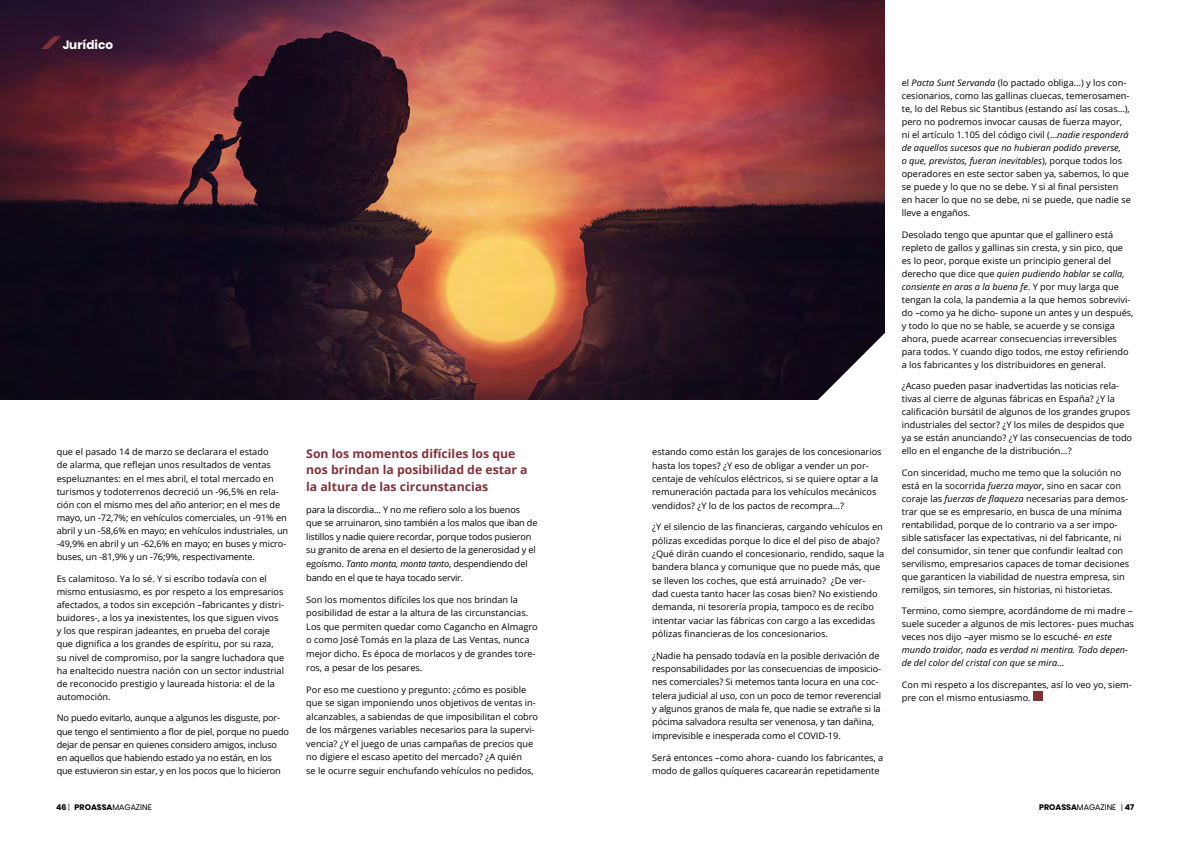
<style>
.page{position:relative;width:1191px;height:842px;background:#fff}
.page>*{position:absolute;margin:0;border:0;box-sizing:border-box;transform-origin:0 0}
.t1{font:700 12px/16.6px "Open Sans";color:#813239}
.t2{font:700 12px "Poppins";color:#fff}
.t3{font:9px/13px "Open Sans";color:#000}
.t4{font:9px/13.6px "Open Sans";letter-spacing:-.02em;color:#000}
.t5{font:700 8px "Poppins";color:#000}
.s1{font-style:italic}
.s2{font-weight:300}
.s3{font-weight:400}
</style>
<div class="page">
<img style="left:0;top:0;width:884px;height:400px">
<svg style="left:41px;top:36px;width:20px;height:13px"></svg>
<div style="left:1033px;top:692px;width:9px;height:9px;background:#813239"></div>
<svg style="left:805px;top:326px;width:80px;height:74px"></svg>
<h1 class="t2" style="left:63px;top:38px;width:52px">Jurídico</h1>
<p class="t3" style="left:57px;top:445px;width:233px">que el pasado 14 de marzo se declarara el estado<br>de alarma, que reflejan unos resultados de ventas espeluznantes: en el mes abril, el total mercado en turismos y todoterrenos decreció un -96,5% en rela&shy;ción con el mismo mes del año anterior; en el mes de mayo, un -72,7%; en vehículos comerciales, un -91% en abril y un -58,6% en mayo; en vehículos industriales, un -49,9% en abril y un -62,6% en mayo; en buses y micro&shy;buses, un -81,9% y un -76;9%, respectivamente.</p>
<p class="t3" style="left:57px;top:572px;width:229px">Es calamitoso. Ya lo sé. Y si escribo todavía con el mismo entusiasmo, es por respeto a los empresarios afectados, a todos sin excepción –fabricantes y distri&shy;buidores-, a los ya inexistentes, los que siguen vivos y los que respiran jadeantes, en prueba del coraje que dignifica a los grandes de espíritu, por su raza, su nivel de compromiso, por la sangre luchadora que ha enaltecido nuestra nación con un sector industrial de reconocido prestigio y laureada historia: el de la automoción.</p>
<p class="t4" style="left:57px;top:711px;width:234px;line-height:13.1px">No puedo evitarlo, aunque a algunos les disguste, por&shy;que tengo el sentimiento a flor de piel, porque no puedo dejar de pensar en quienes considero amigos, incluso en aquellos que habiendo estado ya no están, en los que estuvieron sin estar, y en los pocos que lo hicieron</p>
<h1 class="t1" style="left:306px;top:445px;width:223px">Son los momentos difíciles los que nos brindan la posibilidad de estar a la altura de las circunstancias</h1>
<p class="t4" style="left:306px;top:502px;width:233px">para la discordia... Y no me refiero solo a los buenos que se arruinaron, sino también a los malos que iban de listillos y nadie quiere recordar, porque todos pusieron su granito de arena en el desierto de la generosidad y el egoísmo. <span class="s1">Tanto monta, monta tanto</span>, despendiendo del bando en el que te haya tocado servir.</p>
<p class="t3" style="left:306px;top:592px;width:233px;line-height:13.6px">Son los momentos difíciles los que nos brindan la posibilidad de estar a la altura de las circunstancias.<br>Los que permiten quedar como Cagancho en Almagro o como José Tomás en la plaza de Las Ventas, nunca mejor dicho. Es época de morlacos y de grandes tore&shy;ros, a pesar de los pesares.</p>
<p class="t3" style="left:306px;top:682px;width:233px;line-height:13.6px">Por eso me cuestiono y pregunto: ¿cómo es posible que se sigan imponiendo unos objetivos de ventas in&shy;alcanzables, a sabiendas de que imposibilitan el cobro de los márgenes variables necesarios para la supervi&shy;vencia? ¿Y el juego de unas campañas de precios que no digiere el escaso apetito del mercado? ¿A quién<br>se le ocurre seguir enchufando vehículos no pedidos,</p>
<p class="t3" style="left:652px;top:445px;width:231px;line-height:13.3px">estando como están los garajes de los concesionarios hasta los topes? ¿Y eso de obligar a vender un por&shy;centaje de vehículos eléctricos, si se quiere optar a la remuneración pactada para los vehículos mecánicos vendidos? ¿Y lo de los pactos de recompra…?</p>
<p class="t3" style="left:652px;top:520px;width:233px;line-height:13.3px">¿Y el silencio de las financieras, cargando vehículos en pólizas excedidas porque lo dice el del piso de abajo? ¿Qué dirán cuando el concesionario, rendido, saque la bandera blanca y comunique que no puede más, que se lleven los coches, que está arruinado? ¿De ver&shy;dad cuesta tanto hacer las cosas bien? No existiendo demanda, ni tesorería propia, tampoco es de recibo intentar vaciar las fábricas con cargo a las excedidas pólizas financieras de los concesionarios.</p>
<p class="t3" style="left:652px;top:649px;width:230px;line-height:13.3px">¿Nadie ha pensado todavía en la posible derivación de responsabilidades por las consecuencias de imposicio&shy;nes comerciales? Si metemos tanta locura en una coc&shy;telera judicial al uso, con un poco de temor reverencial y algunos granos de mala fe, que nadie se extrañe si la pócima salvadora resulta ser venenosa, y tan dañina, imprevisible e inesperada como el COVID-19.</p>
<p class="t3" style="left:652px;top:750px;width:233px;line-height:13.3px">Será entonces –como ahora- cuando los fabricantes, a modo de gallos quíqueres cacarearán repetidamente</p>
<p class="t3" style="left:901px;top:76px;width:231px">el <span class="s1">Pacta Sunt Servanda</span> (lo pactado obliga…) y los con&shy;cesionarios, como las gallinas cluecas, temerosamen&shy;te, lo del Rebus sic Stantibus (estando así las cosas…), pero no podremos invocar causas de fuerza mayor, ni el artículo 1.105 del código civil (…<span class="s1">nadie responderá de aquellos sucesos que no hubieran podido preverse,<br>o que, previstos, fueran inevitables</span>), porque todos los operadores en este sector saben ya, sabemos, lo que se puede y lo que no se debe. Y si al final persisten en hacer lo que no se debe, ni se puede, que nadie se lleve a engaños.</p>
<p class="t3" style="left:901px;top:228px;width:233px">Desolado tengo que apuntar que el gallinero está repleto de gallos y gallinas sin cresta, y sin pico, que es lo peor, porque existe un principio general del derecho que dice que <span class="s1">quien pudiendo hablar se calla, consiente en aras a la buena fe</span>. Y por muy larga que tengan la cola, la pandemia a la que hemos sobrevivi&shy;do –como ya he dicho- supone un antes y un después, y todo lo que no se hable, se acuerde y se consiga ahora, puede acarrear consecuencias irreversibles para todos. Y cuando digo todos, me estoy refiriendo a los fabricantes y los distribuidores en general.</p>
<p class="t3" style="left:901px;top:379px;width:232px">¿Acaso pueden pasar inadvertidas las noticias rela&shy;tivas al cierre de algunas fábricas en España? ¿Y la calificación bursátil de algunos de los grandes grupos industriales del sector? ¿Y los miles de despidos que ya se están anunciando? ¿Y las consecuencias de todo ello en el enganche de la distribución…?</p>
<p class="t3" style="left:901px;top:466px;width:229px">Con sinceridad, mucho me temo que la solución no está en la socorrida <span class="s1">fuerza mayor</span>, sino en sacar con coraje las <span class="s1">fuerzas de flaqueza</span> necesarias para demos&shy;trar que se es empresario, en busca de una mínima rentabilidad, porque de lo contrario va a ser impo&shy;sible satisfacer las expectativas, ni del fabricante, ni del consumidor, sin tener que confundir lealtad con servilismo, empresarios capaces de tomar decisiones que garanticen la viabilidad de nuestra empresa, sin remilgos, sin temores, sin historias, ni historietas.</p>
<p class="t3" style="left:901px;top:604px;width:234px">Termino, como siempre, acordándome de mi madre – suele suceder a algunos de mis lectores- pues muchas veces nos dijo –ayer mismo se lo escuché- <span class="s1">en este mundo traidor, nada es verdad ni mentira. Todo depen&shy;de del color del cristal con que se mira…</span></p>
<p class="t3" style="left:901px;top:678px;width:231px">Con mi respeto a los discrepantes, así lo veo yo, siem&shy;pre con el mismo entusiasmo.</p>
<p class="t5" style="left:56px;top:802px;width:97px">46 <span class="s2">|</span> PROASSA<span class="s3">MAGAZINE</span></p>
<p class="t5" style="left:1039px;top:802px;width:97px">PROASSA<span class="s3">MAGAZINE</span> <span class="s2">|</span> 47</p>
</div>
